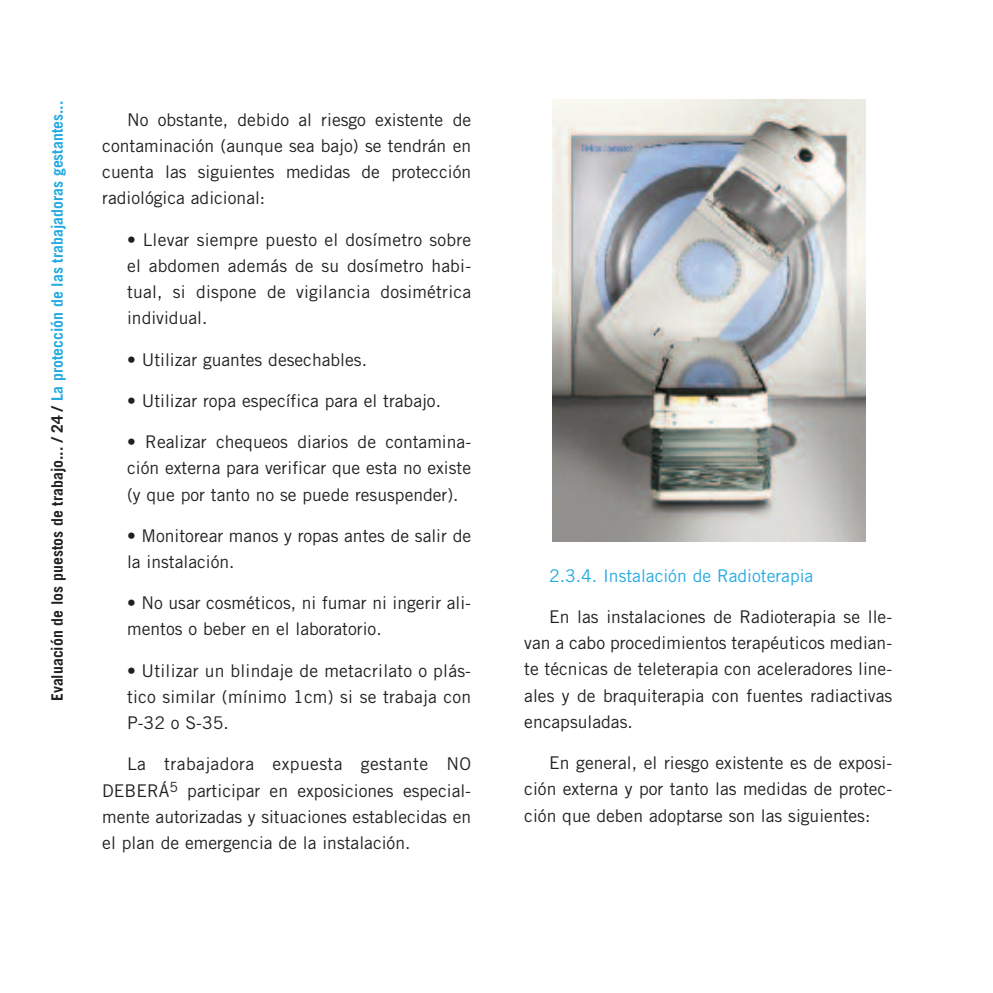
<style>
.page{position:relative;width:993px;height:993px;background:#fff}
.page>*{position:absolute;margin:0;border:0;box-sizing:border-box;transform-origin:0 0}
.t1{font:17.5px/26.2px "Trade Gothic LT Std";color:#231f20;text-align:justify}
.t2{font:17.5px "Trade Gothic LT Std";color:#24aae1}
.t3{font:700 15.75px "Trade Gothic LT Std";color:#24aae1}
.s1{color:#231f20}
</style>
<div class="page">
<img style="left:552px;top:99px;width:312px;height:442px">
<p class="t3" style="left:51px;top:701px;width:601px;rotate:-90deg"><span class="s1">Evaluación de los puestos de trabajo... / 24 /</span> La protección de las trabajadoras gestantes...</p>
<p class="t1" style="left:102px;top:108px;width:370px;text-indent:25px">No obstante, debido al riesgo existente de contaminación (aunque sea bajo) se tendrán en cuenta las siguientes medidas de protección radiológica adicional:</p>
<p class="t1" style="left:127px;top:228px;width:345px">• Llevar siempre puesto el dosímetro sobre el abdomen además de su dosímetro habi&shy;tual, si dispone de vigilancia dosimétrica individual.</p>
<p class="t1" style="left:127px;top:348px;width:241px">• Utilizar guantes desechables.</p>
<p class="t1" style="left:127px;top:389px;width:315px">• Utilizar ropa específica para el trabajo.</p>
<p class="t1" style="left:127px;top:430px;width:345px">• Realizar chequeos diarios de contamina&shy;ción externa para verificar que esta no existe (y que por tanto no se puede resuspender).</p>
<p class="t1" style="left:127px;top:523px;width:345px">• Monitorear manos y ropas antes de salir de la instalación.</p>
<p class="t1" style="left:127px;top:591px;width:345px">• No usar cosméticos, ni fumar ni ingerir ali&shy;mentos o beber en el laboratorio.</p>
<p class="t1" style="left:127px;top:658px;width:345px">• Utilizar un blindaje de metacrilato o plás&shy;tico similar (mínimo 1cm) si se trabaja con P-32 o S-35.</p>
<p class="t1" style="left:102px;top:752px;width:370px;text-indent:25px">La trabajadora expuesta gestante NO DEBERÁ<sup>5</sup> participar en exposiciones especial&shy;mente autorizadas y situaciones establecidas en el plan de emergencia de la instalación.</p>
<p class="t2" style="left:549px;top:568px;width:266px">2.3.4. Instalación de Radioterapia</p>
<p class="t1" style="left:524px;top:604px;width:369px;text-indent:25px">En las instalaciones de Radioterapia se lle&shy;van a cabo procedimientos terapéuticos median&shy;te técnicas de teleterapia con aceleradores line&shy;ales y de braquiterapia con fuentes radiactivas encapsuladas.</p>
<p class="t1" style="left:524px;top:751px;width:369px;text-indent:25px">En general, el riesgo existente es de exposi&shy;ción externa y por tanto las medidas de protec&shy;ción que deben adoptarse son las siguientes:</p>
</div>
